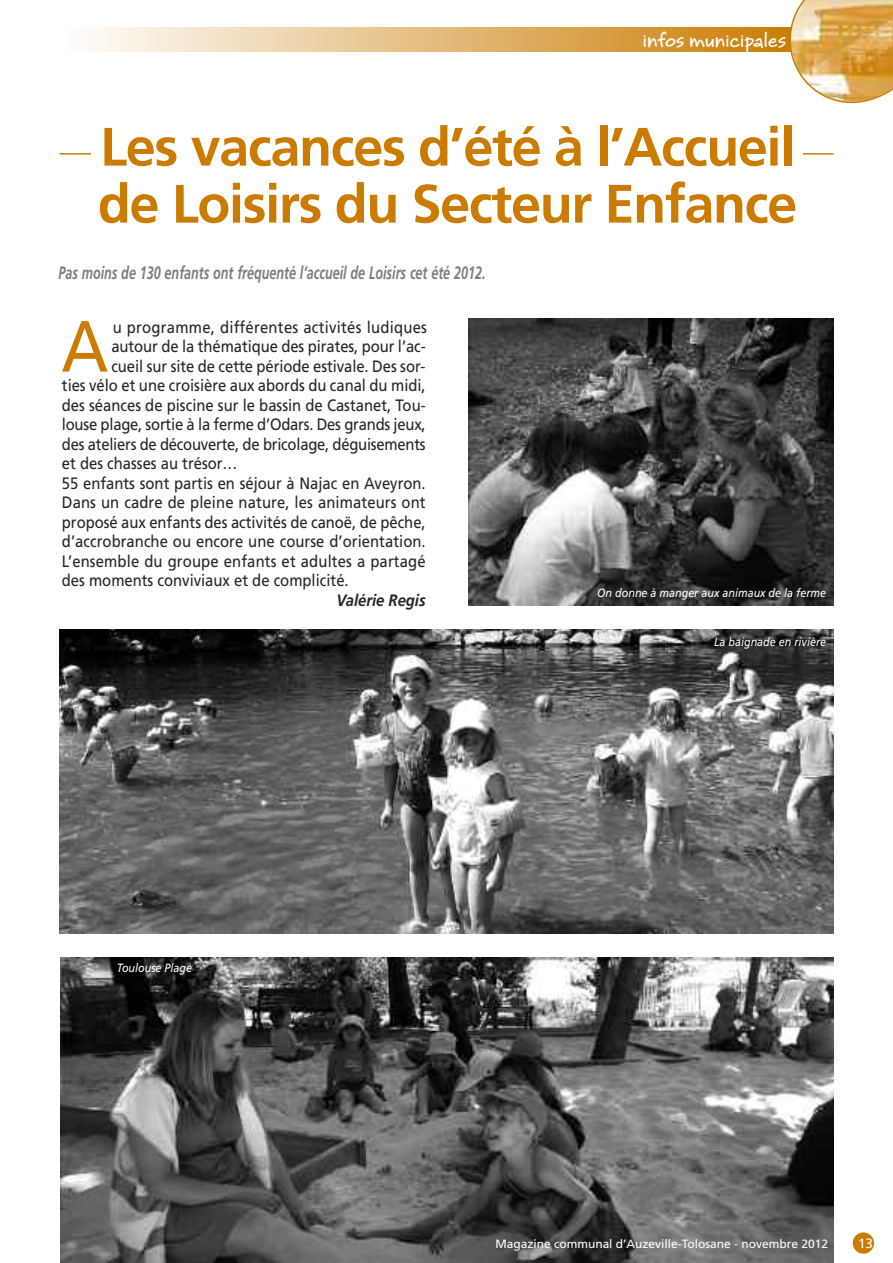
<style>
.page{position:relative;width:893px;height:1263px;background:#fff}
.page>*{position:absolute;margin:0;border:0;box-sizing:border-box;transform-origin:0 0}
.t1{font:72.3px "Frutiger";color:#ca7b00;scale:.9 1}
.t2{font:700 54px/57px "Frutiger";letter-spacing:-.025em;color:#ca7b00}
.t3{font:700 22.5px "Bruno";color:#fff}
.t4{font:italic 700 18px "Frutiger";color:#7d7d7d;scale:.7 1}
.t5{font:16.5px "Frutiger";color:#272627;scale:.9 1}
.t6{font:italic 700 16.5px "Frutiger";color:#272627;scale:.9 1}
.t7{font:13.5px "Frutiger";color:#fff}
.t8{font:italic 12px "Frutiger";color:#fff;scale:.9 1}
.t9{font:12px "Frutiger";color:#fff}
</style>
<div class="page">
<div style="left:853px;top:1232px;width:21px;height:22px;background:#ca7b00;border-radius:50%"></div>
<div style="left:61px;top:28px;width:733px;height:23px;background:linear-gradient(to right,#fff,#ca7c03)"></div>
<img style="left:789px;top:0;width:104px;height:103px">
<hr style="left:60px;top:153px;width:773px;height:2px;background:#ca7b00">
<div style="left:92px;top:128px;width:711px;height:31px;background:#fff"></div>
<img style="left:468px;top:319px;width:365px;height:286px">
<img style="left:61px;top:957px;width:772px;height:306px">
<img style="left:60px;top:629px;width:773px;height:304px">
<h3 class="t3" style="left:642px;top:30px;width:145px">infos municipales</h3>
<h2 class="t2" style="left:98px;top:123px;width:701px">Les vacances d’été à l’Accueil de Loisirs du Secteur Enfance</h2>
<p class="t4" style="left:58px;top:265px;width:612px">Pas moins de 130 enfants ont fréquenté l’accueil de Loisirs cet été 2012.</p>
<h1 class="t1" style="left:61px;top:317px;width:54px">A</h1>
<p class="t5" style="left:113px;top:320px;width:351px">u programme, différentes activités ludiques</p>
<p class="t5" style="left:111px;top:340px;width:351px">autour de la thématique des pirates, pour l’ac-</p>
<p class="t5" style="left:111px;top:359px;width:350px">cueil sur site de cette période estivale. Des sor-</p>
<p class="t5" style="left:62px;top:379px;width:406px">ties vélo et une croisière aux abords du canal du midi,</p>
<p class="t5" style="left:62px;top:398px;width:406px">des séances de piscine sur le bassin de Castanet, Tou-</p>
<p class="t5" style="left:62px;top:418px;width:406px">louse plage, sortie à la ferme d’Odars. Des grands jeux,</p>
<p class="t5" style="left:62px;top:437px;width:406px">des ateliers de découverte, de bricolage, déguisements</p>
<p class="t5" style="left:62px;top:457px;width:197px">et des chasses au trésor…</p>
<p class="t5" style="left:62px;top:476px;width:406px">55 enfants sont partis en séjour à Najac en Aveyron.</p>
<p class="t5" style="left:62px;top:496px;width:406px">Dans un cadre de pleine nature, les animateurs ont</p>
<p class="t5" style="left:62px;top:515px;width:406px">proposé aux enfants des activités de canoë, de pêche,</p>
<p class="t5" style="left:62px;top:535px;width:406px">d’accrobranche ou encore une course d’orientation.</p>
<p class="t5" style="left:62px;top:554px;width:406px">L’ensemble du groupe enfants et adultes a partagé</p>
<p class="t5" style="left:62px;top:574px;width:320px">des moments conviviaux et de complicité.</p>
<p class="t6" style="left:336px;top:593px;width:101px">Valérie Regis</p>
<p class="t8" style="left:597px;top:588px;width:256px">On donne à manger aux animaux de la ferme</p>
<p class="t8" style="left:714px;top:637px;width:126px">La baignade en rivière</p>
<p class="t8" style="left:117px;top:963px;width:85px">Toulouse Plage</p>
<p class="t9" style="left:495px;top:1238px;width:334px">Magazine communal d’Auzeville-Tolosane - novembre 2012</p>
<p class="t7" style="left:858px;top:1237px;width:16px">13</p>
</div>
